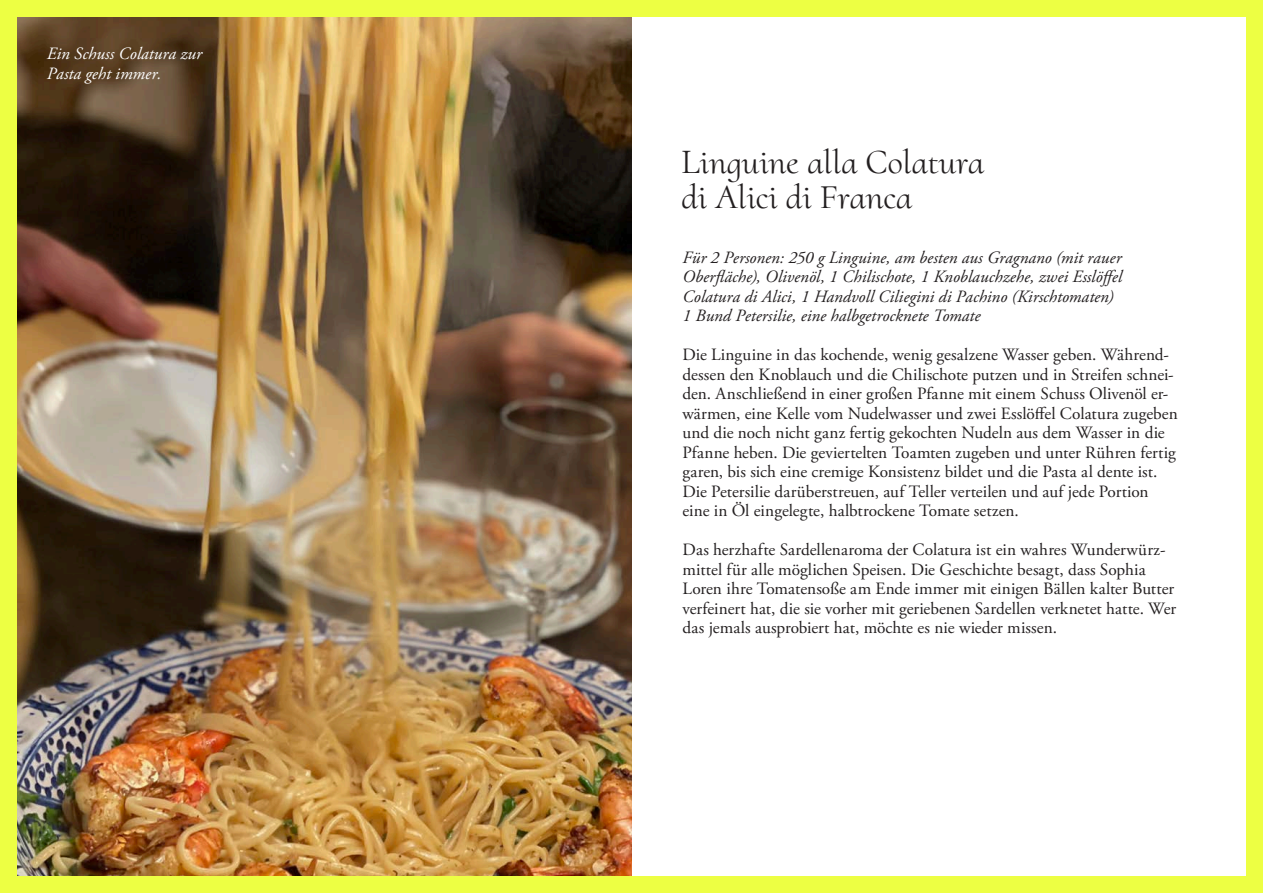
<style>
.page{position:relative;width:1263px;height:893px;background:#edff43}
.page>*{position:absolute;margin:0;border:0;box-sizing:border-box;transform-origin:0 0}
.t1{font:34.95px/35px "Cormorant Upright";color:#231f20}
.t2{font:17.25px/19.5px "Adobe Garamond Pro";color:#231f20}
.t3{font:italic 17.25px/19.5px "Adobe Garamond Pro";color:#231f20}
.t4{font:italic 17.25px/19.5px "Adobe Garamond Pro";letter-spacing:.005em;color:#fff}
</style>
<div class="page">
<div style="left:17px;top:17px;width:1229px;height:859px;background:#fff"></div>
<img style="left:17px;top:17px;width:614px;height:859px">
<p class="t4" style="left:47px;top:44px;width:157px">Ein Schuss Colatura zur<br>Pasta geht immer.</p>
<h1 class="t1" style="left:681px;top:144px;width:304px">Linguine alla Colatura di Alici di Franca</h1>
<p class="t3" style="left:682px;top:248px;width:441px">Für 2 Personen: 250 g Linguine, am besten aus Gragnano (mit rauer Oberfläche), Olivenöl, 1 Chilischote, 1 Knoblauchzehe, zwei Esslöffel Colatura di Alici, 1 Handvoll Ciliegini di Pachino (Kirschtomaten)<br>1 Bund Petersilie, eine halbgetrocknete Tomate</p>
<p class="t2" style="left:682px;top:346px;width:497px">Die Linguine in das kochende, wenig gesalzene Wasser geben. Während&shy;dessen den Knoblauch und die Chilischote putzen und in Streifen schnei&shy;den. Anschließend in einer großen Pfanne mit einem Schuss Olivenöl er&shy;wärmen, eine Kelle vom Nudelwasser und zwei Esslöffel Colatura zugeben und die noch nicht ganz fertig gekochten Nudeln aus dem Wasser in die Pfanne heben. Die geviertelten Toamten zugeben und unter Rühren fertig garen, bis sich eine cremige Konsistenz bildet und die Pasta al dente ist.<br>Die Petersilie darüberstreuen, auf Teller verteilen und auf jede Portion eine in Öl eingelegte, halbtrockene Tomate setzen.</p>
<p class="t2" style="left:682px;top:540px;width:495px">Das herzhafte Sardellenaroma der Colatura ist ein wahres Wunderwürz&shy;mittel für alle möglichen Speisen. Die Geschichte besagt, dass Sophia Loren ihre Tomatensoße am Ende immer mit einigen Bällen kalter Butter verfeinert hat, die sie vorher mit geriebenen Sardellen verknetet hatte. Wer das jemals ausprobiert hat, möchte es nie wieder missen.</p>
</div>
